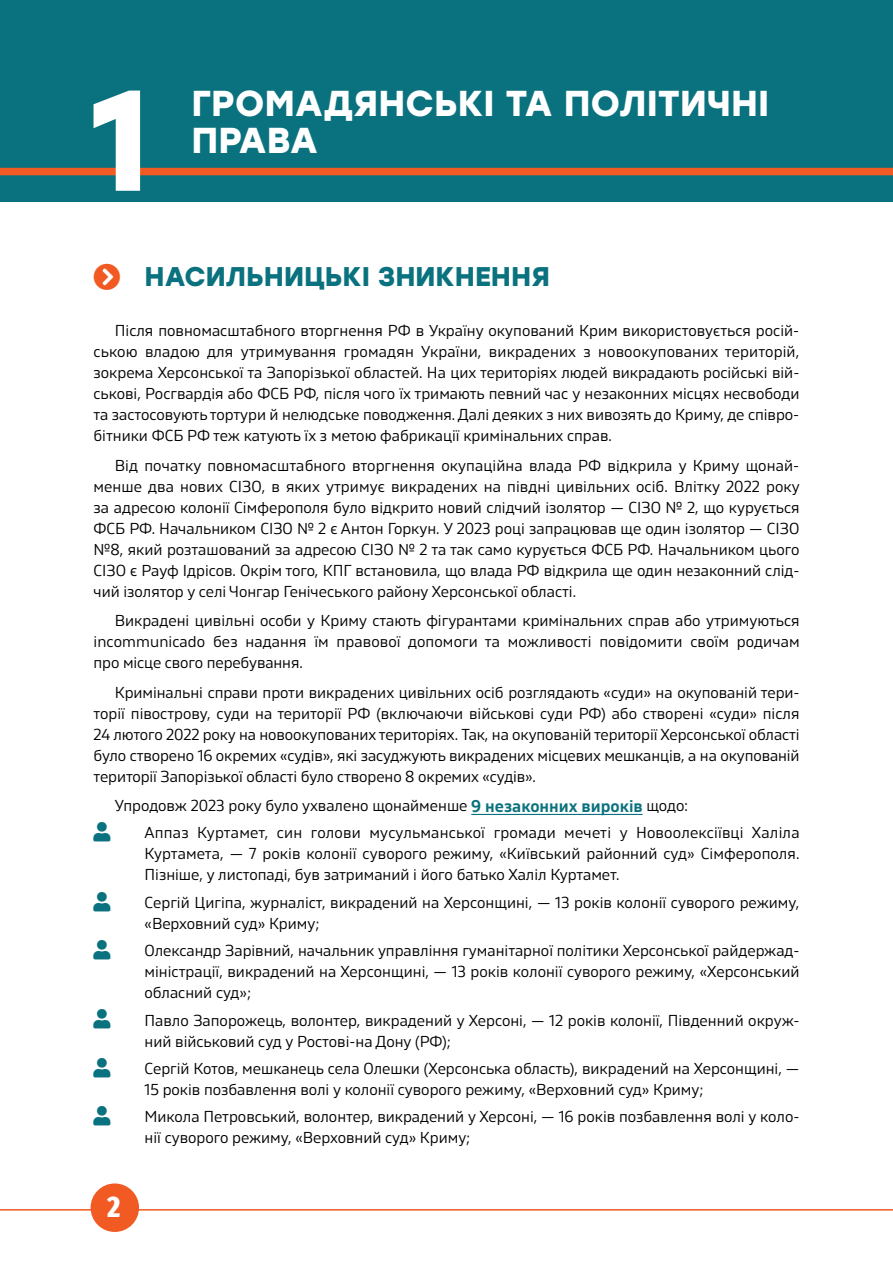
<style>
.page{position:relative;width:893px;height:1263px;background:#fff}
.page>*{position:absolute;margin:0;border:0;box-sizing:border-box;transform-origin:0 0}
.t1{font:700 143.1px "Stolzl";color:#fff}
.t2{font:700 36px/37.5px "Stolzl";letter-spacing:.005em;color:#fff}
.t3{font:800 extra-condensed 30px "Fira Sans";color:#fff}
.t4{font:700 27px "Stolzl";color:#0a727e}
.t5{font:15.75px/21px "Gilam";color:#000}
.s1{font-weight:600;font-size:17.25px;color:#0a727e}
</style>
<div class="page">
<hr style="left:0;top:1209px;width:893px;height:1px;background:#f15a22">
<div style="left:91px;top:1183px;width:48px;height:49px;background:#f15a22;border-radius:50%"></div>
<div style="left:0;top:0;width:893px;height:201px;background:#0a727e"></div>
<div style="left:0;top:168px;width:893px;height:7px;background:#f15a22"></div>
<hr style="left:471px;top:814px;width:172px;height:1px;background:#0a727e">
<h1 class="t1" style="left:90px;top:37px;width:62px">1</h1>
<h2 class="t2" style="left:191px;top:82px;width:580px">ГРОМАДЯНСЬКІ ТА ПОЛІТИЧНІ<br>ПРАВА</h2>
<h3 class="t4" style="left:145px;top:256px;width:407px">НАСИЛЬНИЦЬКІ ЗНИКНЕННЯ</h3>
<p class="t5" style="left:94px;top:319px;width:707px;text-align:justify;text-indent:21px">Після повномасштабного вторгнення РФ в Україну окупований Крим використовується росій&shy;ською владою для утримування громадян України, викрадених з новоокупованих територій, зокрема Херсонської та Запорізької областей. На цих територіях людей викрадають російські вій&shy;ськові, Росгвардія або ФСБ РФ, після чого їх тримають певний час у незаконних місцях несвободи та застосовують тортури й нелюдське поводження. Далі деяких з них вивозять до Криму, де співро&shy;бітники ФСБ РФ теж катують їх з метою фабрикації кримінальних справ.</p>
<p class="t5" style="left:94px;top:454px;width:708px;text-align:justify;text-indent:21px">Від початку повномасштабного вторгнення окупаційна влада РФ відкрила у Криму щонай&shy;менше два нових СІЗО, в яких утримує викрадених на півдні цивільних осіб. Влітку 2022 року за адресою колонії Сімферополя було відкрито новий слідчий ізолятор — СІЗО № 2, що курується ФСБ РФ. Начальником СІЗО № 2 є Антон Горкун. У 2023 році запрацював ще один ізолятор — СІЗО №8, який розташований за адресою СІЗО № 2 та так само курується ФСБ РФ. Начальником цього СІЗО є Рауф Ідрісов. Окрім того, КПГ встановила, що влада РФ відкрила ще один незаконний слід&shy;чий ізолятор у селі Чонгар Генічеського району Херсонської області.</p>
<p class="t5" style="left:94px;top:609px;width:708px;text-align:justify;text-indent:21px">Викрадені цивільні особи у Криму стають фігурантами кримінальних справ або утримуються incommunicado без надання їм правової допомоги та можливості повідомити своїм родичам про місце свого перебування.</p>
<p class="t5" style="left:94px;top:681px;width:708px;text-align:justify;text-indent:21px">Кримінальні справи проти викрадених цивільних осіб розглядають «суди» на окупованій тери&shy;торії півострову, суди на території РФ (включаючи військові суди РФ) або створені «суди» після 24 лютого 2022 року на новоокупованих територіях. Так, на окупованій території Херсонської області було створено 16 окремих «судів», які засуджують викрадених місцевих мешканців, а на окупованій території Запорізької області було створено 8 окремих «судів».</p>
<p class="t5" style="left:145px;top:791px;width:656px;line-height:27.5px;text-indent:-30px">Упродовж 2023 року було ухвалено щонайменше <span class="s1">9 незаконних вироків</span> щодо:<br>Аппаз Куртамет, син голови мусульманської громади мечеті у Новоолексіївці Халіла</p>
<p class="t5" style="left:145px;top:843px;width:656px">Куртамета, — 7 років колонії суворого режиму, «Київський районний суд» Сімферополя.<br>Пізніше, у листопаді, був затриманий і його батько Халіл Куртамет.</p>
<p class="t5" style="left:145px;top:891px;width:656px">Сергій Цигіпа, журналіст, викрадений на Херсонщині, — 13 років колонії суворого режиму, «Верховний суд» Криму;</p>
<p class="t5" style="left:145px;top:939px;width:656px;text-align:justify">Олександр Зарівний, начальник управління гуманітарної політики Херсонської райдержад&shy;міністрації, викрадений на Херсонщині, — 13 років колонії суворого режиму, «Херсонський обласний суд»;</p>
<p class="t5" style="left:145px;top:1009px;width:656px">Павло Запорожець, волонтер, викрадений у Херсоні, — 12 років колонії, Південний окруж&shy;ний військовий суд у Ростові-на Дону (РФ);</p>
<p class="t5" style="left:145px;top:1057px;width:656px">Сергій Котов, мешканець села Олешки (Херсонська область), викрадений на Херсонщині, —<br>15 років позбавлення волі у колонії суворого режиму, «Верховний суд» Криму;</p>
<p class="t5" style="left:145px;top:1106px;width:656px">Микола Петровський, волонтер, викрадений у Херсоні, — 16 років позбавлення волі у коло&shy;нії суворого режиму, «Верховний суд» Криму;</p>
<h3 class="t3" style="left:107px;top:1181px;width:14px">2</h3>
</div>
